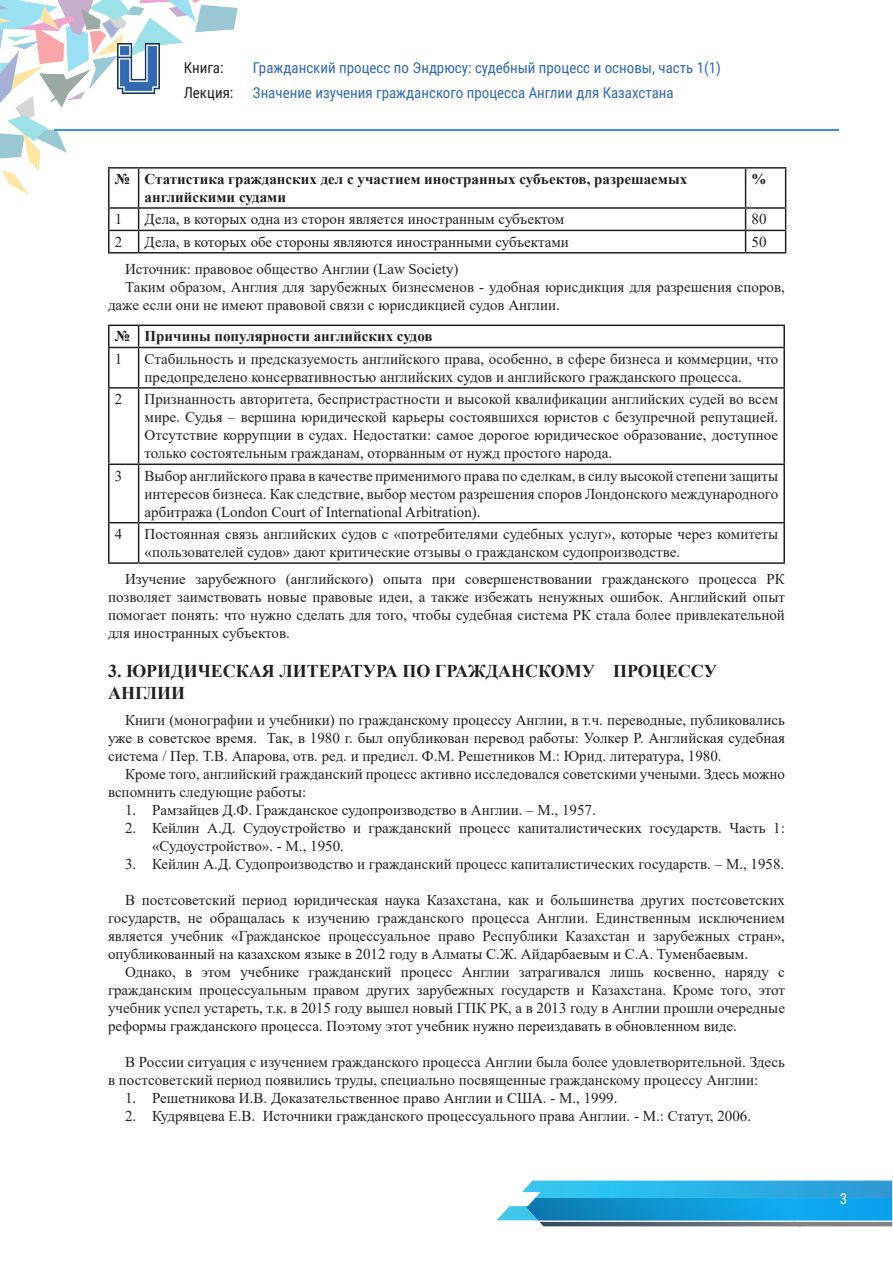
<style>
.page{position:relative;width:893px;height:1263px;background:#fff}
.page>*{position:absolute;margin:0;border:0;box-sizing:border-box;transform-origin:0 0}
.tema{font:700 18px/21.6px "Times New Roman";color:#231f20}
.t1{font:15px/18px "Times New Roman";color:#231f20}
.t2{font:700 15px/18px "Times New Roman";color:#231f20}
.t3{font:15px/25.5px "Roboto Condensed";color:#3269b1}
.t4{font:15px/25.5px "Roboto Condensed";color:#231f20}
.t5{font:15px "Roboto Condensed";color:#fff}
</style>
<div class="page">
<svg style="left:497px;top:1180px;width:395px;height:46px;background:#5bb6d9"></svg>
<img style="left:525px;top:1198px;width:367px;height:22px">
<img style="left:0;top:0;width:238px;height:195px">
<hr style="left:54px;top:129px;width:785px;height:2px;background:#3b91e8">
<img style="left:118px;top:44px;width:41px;height:49px">
<hr style="left:108px;top:167px;width:31px;height:2px;background:#231f20">
<hr style="left:108px;top:169px;width:2px;height:38px;background:#231f20">
<hr style="left:139px;top:167px;width:607px;height:2px;background:#231f20">
<hr style="left:138px;top:169px;width:1px;height:38px;background:#231f20">
<hr style="left:746px;top:167px;width:40px;height:2px;background:#231f20">
<hr style="left:745px;top:169px;width:1px;height:38px;background:#231f20">
<hr style="left:785px;top:169px;width:1px;height:38px;background:#231f20">
<hr style="left:108px;top:207px;width:31px;height:2px;background:#231f20">
<hr style="left:108px;top:209px;width:2px;height:21px;background:#231f20">
<hr style="left:139px;top:207px;width:607px;height:2px;background:#231f20">
<hr style="left:746px;top:207px;width:40px;height:2px;background:#231f20">
<hr style="left:108px;top:230px;width:31px;height:1px;background:#231f20">
<hr style="left:108px;top:231px;width:2px;height:21px;background:#231f20">
<hr style="left:139px;top:230px;width:607px;height:1px;background:#231f20">
<svg style="left:138px;top:209px;width:1px;height:43px"></svg>
<hr style="left:746px;top:230px;width:40px;height:1px;background:#231f20">
<svg style="left:745px;top:209px;width:1px;height:43px"></svg>
<svg style="left:785px;top:209px;width:1px;height:43px"></svg>
<hr style="left:108px;top:252px;width:31px;height:2px;background:#231f20">
<hr style="left:139px;top:252px;width:607px;height:2px;background:#231f20">
<hr style="left:746px;top:252px;width:40px;height:2px;background:#231f20">
<hr style="left:108px;top:325px;width:31px;height:1px;background:#231f20">
<hr style="left:108px;top:326px;width:2px;height:21px;background:#231f20">
<hr style="left:139px;top:325px;width:646px;height:1px;background:#231f20">
<svg style="left:138px;top:326px;width:1px;height:21px"></svg>
<hr style="left:783px;top:326px;width:2px;height:21px;background:#231f20">
<hr style="left:108px;top:347px;width:31px;height:1px;background:#231f20">
<hr style="left:108px;top:348px;width:2px;height:39px;background:#231f20">
<hr style="left:139px;top:347px;width:646px;height:1px;background:#231f20">
<hr style="left:138px;top:348px;width:1px;height:39px;background:#231f20">
<hr style="left:783px;top:348px;width:2px;height:39px;background:#231f20">
<hr style="left:108px;top:387px;width:31px;height:2px;background:#231f20">
<hr style="left:108px;top:389px;width:2px;height:74px;background:#231f20">
<hr style="left:139px;top:387px;width:646px;height:2px;background:#231f20">
<hr style="left:138px;top:389px;width:1px;height:74px;background:#231f20">
<hr style="left:783px;top:389px;width:2px;height:74px;background:#231f20">
<hr style="left:108px;top:463px;width:31px;height:2px;background:#231f20">
<hr style="left:108px;top:465px;width:2px;height:57px;background:#231f20">
<hr style="left:139px;top:463px;width:646px;height:2px;background:#231f20">
<hr style="left:138px;top:465px;width:1px;height:57px;background:#231f20">
<hr style="left:783px;top:465px;width:2px;height:57px;background:#231f20">
<hr style="left:108px;top:522px;width:31px;height:1px;background:#231f20">
<hr style="left:108px;top:523px;width:2px;height:39px;background:#231f20">
<hr style="left:139px;top:522px;width:646px;height:1px;background:#231f20">
<hr style="left:138px;top:523px;width:1px;height:39px;background:#231f20">
<hr style="left:783px;top:523px;width:2px;height:39px;background:#231f20">
<hr style="left:108px;top:562px;width:31px;height:2px;background:#231f20">
<hr style="left:139px;top:562px;width:646px;height:2px;background:#231f20">
<p class="t4" style="left:184px;top:54px;width:51px">Книга:<br>Лекция:</p>
<p class="t3" style="left:253px;top:54px;width:470px">Гражданский процесс по Эндрюсу: судебный процесс и основы, часть 1(1)<br>Значение изучения гражданского процесса Англии для Казахстана</p>
<p class="t2" style="left:115px;top:170px;width:17px">№</p>
<p class="t2" style="left:145px;top:170px;width:544px">Статистика гражданских дел с участием иностранных субъектов, разрешаемых английскими судами</p>
<p class="t2" style="left:752px;top:170px;width:16px">%</p>
<p class="t1" style="left:115px;top:210px;width:9px">1</p>
<p class="t1" style="left:145px;top:210px;width:421px">Дела, в которых одна из сторон является иностранным субъектом</p>
<p class="t1" style="left:752px;top:210px;width:16px">80</p>
<p class="t1" style="left:115px;top:232px;width:9px">2</p>
<p class="t1" style="left:145px;top:232px;width:426px">Дела, в которых обе стороны являются иностранными субъектами</p>
<p class="t1" style="left:752px;top:232px;width:16px">50</p>
<p class="t1" style="left:125px;top:260px;width:335px">Источник: правовое общество Англии (Law Society)</p>
<p class="t1" style="left:108px;top:278px;width:678px;text-indent:17px">Таким образом, Англия для зарубежных бизнесменов - удобная юрисдикция для разрешения споров, даже если они не имеют правовой связи с юрисдикцией судов Англии.</p>
<p class="t2" style="left:115px;top:327px;width:17px">№</p>
<p class="t2" style="left:145px;top:327px;width:290px">Причины популярности английских судов</p>
<p class="t1" style="left:115px;top:349px;width:9px">1</p>
<p class="t1" style="left:145px;top:349px;width:635px">Стабильность и предсказуемость английского права, особенно, в сфере бизнеса и коммерции, что предопределено консервативностью английских судов и английского гражданского процесса.</p>
<p class="t1" style="left:115px;top:390px;width:9px">2</p>
<p class="t1" style="left:145px;top:390px;width:635px;text-align:justify">Признанность авторитета, беспристрастности и высокой квалификации английских судей во всем мире. Судья – вершина юридической карьеры состоявшихся юристов с безупречной репутацией.<br>Отсутствие коррупции в судах. Недостатки: самое дорогое юридическое образование, доступное только состоятельным гражданам, оторванным от нужд простого народа.</p>
<p class="t1" style="left:115px;top:466px;width:9px">3</p>
<p class="t1" style="left:145px;top:466px;width:635px;text-align:justify">Выбор английского права в качестве применимого права по сделкам, в силу высокой степени защиты интересов бизнеса. Как следствие, выбор местом разрешения споров Лондонского международного арбитража (London Court of International Arbitration).</p>
<p class="t1" style="left:115px;top:525px;width:9px">4</p>
<p class="t1" style="left:145px;top:525px;width:635px">Постоянная связь английских судов с «потребителями судебных услуг», которые через комитеты «пользователей судов» дают критические отзывы о гражданском судопроизводстве.</p>
<p class="t1" style="left:108px;top:570px;width:678px;text-align:justify;text-indent:17px">Изучение зарубежного (английского) опыта при совершенствовании гражданского процесса РК позволяет заимствовать новые правовые идеи, а также избежать ненужных ошибок. Английский опыт помогает понять: что нужно сделать для того, чтобы судебная система РК стала более привлекательной для иностранных субъектов.</p>
<p class="tema" style="left:108px;top:660px;width:610px">3. ЮРИДИЧЕСКАЯ ЛИТЕРАТУРА ПО ГРАЖДАНСКОМУ ПРОЦЕССУ<br>АНГЛИИ</p>
<p class="t1" style="left:108px;top:711px;width:678px;text-align:justify;text-indent:17px">Книги (монографии и учебники) по гражданскому процессу Англии, в т.ч. переводные, публиковались уже в советское время. Так, в 1980 г. был опубликован перевод работы: Уолкер Р. Английская судебная система / Пер. Т.В. Апарова, отв. ред. и предисл. Ф.М. Решетников М.: Юрид. литература, 1980.</p>
<p class="t1" style="left:108px;top:765px;width:678px;text-indent:17px">Кроме того, английский гражданский процесс активно исследовался советскими учеными. Здесь можно вспомнить следующие работы:</p>
<p class="t1" style="left:125px;top:801px;width:472px">1. Рамзайцев Д.Ф. Гражданское судопроизводство в Англии. – М., 1957.</p>
<p class="t1" style="left:152px;top:819px;width:634px;text-indent:-27px">2. Кейлин А.Д. Судоустройство и гражданский процесс капиталистических государств. Часть 1: «Судоустройство». - М., 1950.</p>
<p class="t1" style="left:125px;top:855px;width:661px">3. Кейлин А.Д. Судопроизводство и гражданский процесс капиталистических государств. – М., 1958.</p>
<p class="t1" style="left:108px;top:891px;width:678px;text-align:justify;text-indent:17px">В постсоветский период юридическая наука Казахстана, как и большинства других постсоветских государств, не обращалась к изучению гражданского процесса Англии. Единственным исключением является учебник «Гражданское процессуальное право Республики Казахстан и зарубежных стран», опубликованный на казахском языке в 2012 году в Алматы С.Ж. Айдарбаевым и С.А. Туменбаевым.</p>
<p class="t1" style="left:108px;top:963px;width:678px;text-align:justify;text-indent:17px">Однако, в этом учебнике гражданский процесс Англии затрагивался лишь косвенно, наряду с гражданским процессуальным правом других зарубежных государств и Казахстана. Кроме того, этот учебник успел устареть, т.к. в 2015 году вышел новый ГПК РК, а в 2013 году в Англии прошли очередные реформы гражданского процесса. Поэтому этот учебник нужно переиздавать в обновленном виде.</p>
<p class="t1" style="left:108px;top:1053px;width:678px;text-indent:17px">В России ситуация с изучением гражданского процесса Англии была более удовлетворительной. Здесь в постсоветский период появились труды, специально посвященные гражданскому процессу Англии:</p>
<p class="t1" style="left:125px;top:1089px;width:494px">1. Решетникова И.В. Доказательственное право Англии и США. - М., 1999.</p>
<p class="t1" style="left:125px;top:1107px;width:628px">2. Кудрявцева Е.В. Источники гражданского процессуального права Англии. - М.: Статут, 2006.</p>
<p class="t5" style="left:840px;top:1188px;width:9px">3</p>
</div>
